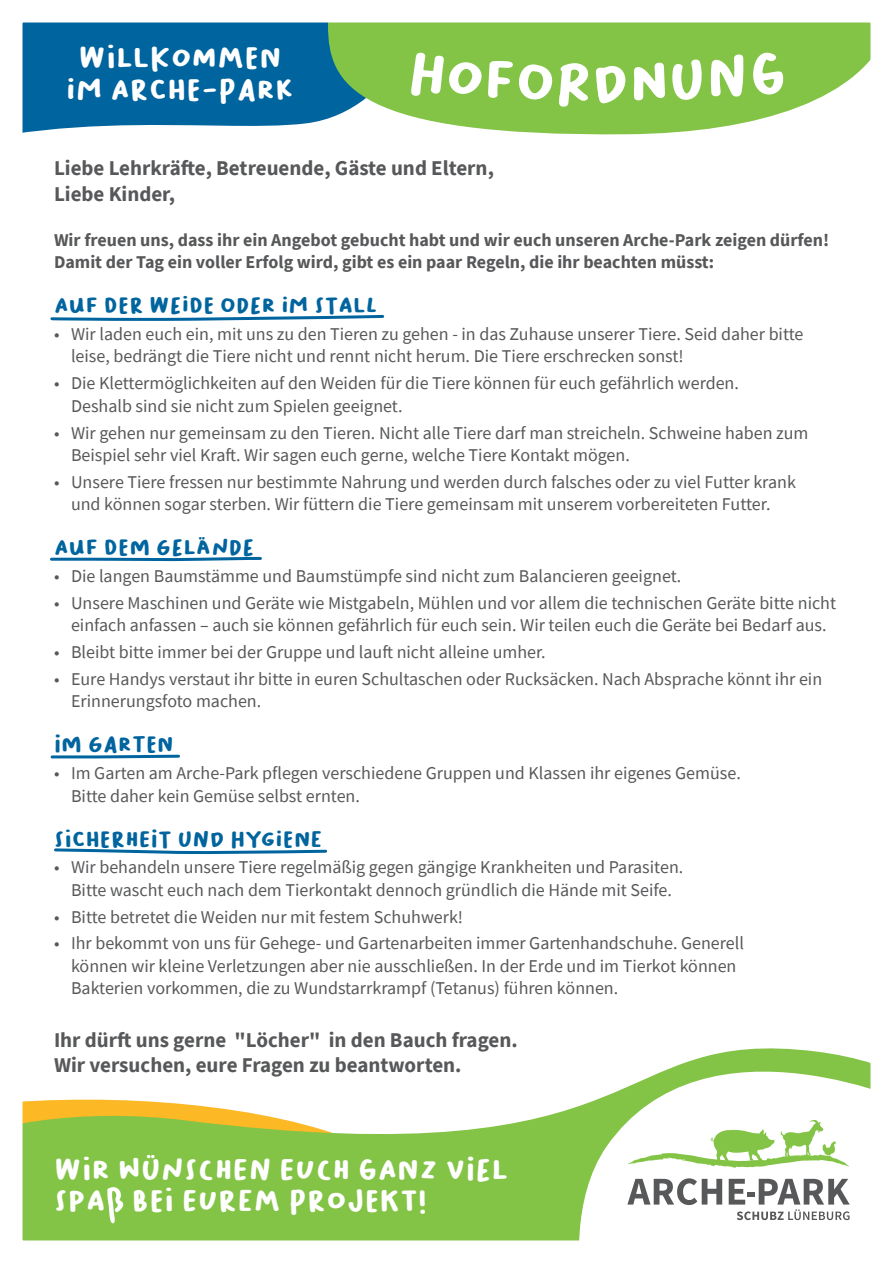
<style>
.page{position:relative;width:893px;height:1263px;background:#fff}
.page>*{position:absolute;margin:0;border:0;box-sizing:border-box;transform-origin:0 0}
.t1{font:30px/31.5px "Bakso Sapi";color:#fff}
.t2{font:22.5px "Bakso Sapi";color:#00649e}
.t3{font:700 21px/25.5px "Source Sans Pro";color:#57585a}
.t4{font:18px/22.5px "Source Sans Pro";color:#57585a}
.t5{font:700 18px/22.5px "Source Sans Pro";color:#57585a}
</style>
<div class="page">
<div style="left:23px;top:23px;width:305px;height:110px;background:#00649e"></div>
<svg style="left:23px;top:1099px;width:547px;height:141px;background:#99ca5c"></svg>
<svg style="left:570px;top:1048px;width:300px;height:192px"></svg>
<svg style="left:627px;top:1178px;width:95px;height:27px"></svg>
<svg style="left:729px;top:1179px;width:121px;height:41px"></svg>
<svg style="left:628px;top:1120px;width:221px;height:48px"></svg>
<svg style="left:328px;top:23px;width:542px;height:112px;fill:#83c447"></svg>
<svg style="left:107px;top:1187px;width:16px;height:39px"></svg>
<svg style="left:50px;top:314px;width:335px;height:7px"></svg>
<svg style="left:50px;top:556px;width:212px;height:6px"></svg>
<svg style="left:54px;top:848px;width:274px;height:7px"></svg>
<svg style="left:50px;top:754px;width:130px;height:5px"></svg>
<div style="left:410px;top:52px;width:143px;height:48px;background:#83c447"></div>
<svg style="left:559px;top:63px;width:29px;height:44px"></svg>
<svg style="left:596px;top:66px;width:30px;height:37px"></svg>
<svg style="left:633px;top:63px;width:32px;height:38px"></svg>
<div style="left:671px;top:51px;width:114px;height:50px;background:#83c447"></div>
<h1 class="t1" style="left:66px;top:42px;width:229px;text-align:center">WILLKOMMEN<br>IM ARCHE-PARK</h1>
<p class="t3" style="left:54px;top:155px;width:441px">Liebe Lehrkräfte, Betreuende, Gäste und Eltern,<br>Liebe Kinder,</p>
<p class="t5" style="left:54px;top:228px;width:777px">Wir freuen uns, dass ihr ein Angebot gebucht habt und wir euch unseren Arche-Park zeigen dürfen!<br>Damit der Tag ein voller Erfolg wird, gibt es ein paar Regeln, die ihr beachten müsst:</p>
<p class="t2" style="left:54px;top:293px;width:325px">AUF DER WEIDE ODER IM STALL</p>
<p class="t4" style="left:71px;top:323px;width:734px;text-indent:-17px">• Wir laden euch ein, mit uns zu den Tieren zu gehen - in das Zuhause unserer Tiere. Seid daher bitte leise, bedrängt die Tiere nicht und rennt nicht herum. Die Tiere erschrecken sonst!</p>
<p class="t4" style="left:71px;top:372px;width:669px;text-indent:-17px">• Die Klettermöglichkeiten auf den Weiden für die Tiere können für euch gefährlich werden.<br>Deshalb sind sie nicht zum Spielen geeignet.</p>
<p class="t4" style="left:71px;top:421px;width:739px;text-indent:-17px">• Wir gehen nur gemeinsam zu den Tieren. Nicht alle Tiere darf man streicheln. Schweine haben zum<br>Beispiel sehr viel Kraft. Wir sagen euch gerne, welche Tiere Kontakt mögen.</p>
<p class="t4" style="left:54px;top:470px;width:743px;text-align:center">• Unsere Tiere fressen nur bestimmte Nahrung und werden durch falsches oder zu viel Futter krank und können sogar sterben. Wir füttern die Tiere gemeinsam mit unserem vorbereiteten Futter.</p>
<p class="t2" style="left:54px;top:535px;width:202px">AUF DEM GELÄNDE</p>
<p class="t4" style="left:54px;top:565px;width:629px">• Die langen Baumstämme und Baumstümpfe sind nicht zum Balancieren geeignet.</p>
<p class="t4" style="left:54px;top:591px;width:784px;text-align:center">• Unsere Maschinen und Geräte wie Mistgabeln, Mühlen und vor allem die technischen Geräte bitte nicht einfach anfassen – auch sie können gefährlich für euch sein. Wir teilen euch die Geräte bei Bedarf aus.</p>
<p class="t4" style="left:54px;top:641px;width:493px">• Bleibt bitte immer bei der Gruppe und lauft nicht alleine umher.</p>
<p class="t4" style="left:71px;top:667px;width:753px;text-indent:-17px">• Eure Handys verstaut ihr bitte in euren Schultaschen oder Rucksäcken. Nach Absprache könnt ihr ein<br>Erinnerungsfoto machen.</p>
<p class="t2" style="left:54px;top:732px;width:121px">IM GARTEN</p>
<p class="t4" style="left:71px;top:762px;width:671px;text-indent:-17px">• Im Garten am Arche-Park pflegen verschiedene Gruppen und Klassen ihr eigenes Gemüse.<br>Bitte daher kein Gemüse selbst ernten.</p>
<p class="t2" style="left:54px;top:826px;width:270px">SICHERHEIT UND HYGIENE</p>
<p class="t4" style="left:54px;top:856px;width:631px;text-align:center">• Wir behandeln unsere Tiere regelmäßig gegen gängige Krankheiten und Parasiten.<br>Bitte wascht euch nach dem Tierkontakt dennoch gründlich die Hände mit Seife.</p>
<p class="t4" style="left:54px;top:905px;width:411px">• Bitte betretet die Weiden nur mit festem Schuhwerk!</p>
<p class="t4" style="left:71px;top:932px;width:675px;text-indent:-17px">• Ihr bekommt von uns für Gehege- und Gartenarbeiten immer Gartenhandschuhe. Generell können wir kleine Verletzungen aber nie ausschließen. In der Erde und im Tierkot können<br>Bakterien vorkommen, die zu Wundstarrkrampf (Tetanus) führen können.</p>
<p class="t3" style="left:54px;top:1026px;width:465px">Ihr dürft uns gerne "Löcher" in den Bauch fragen.<br>Wir versuchen, eure Fragen zu beantworten.</p>
<h1 class="t1" style="left:54px;top:1154px;width:456px">WIR WÜNSCHEN EUCH GANZ VIEL<br>SPA BEI EUREM PROJEKT!</h1>
</div>
